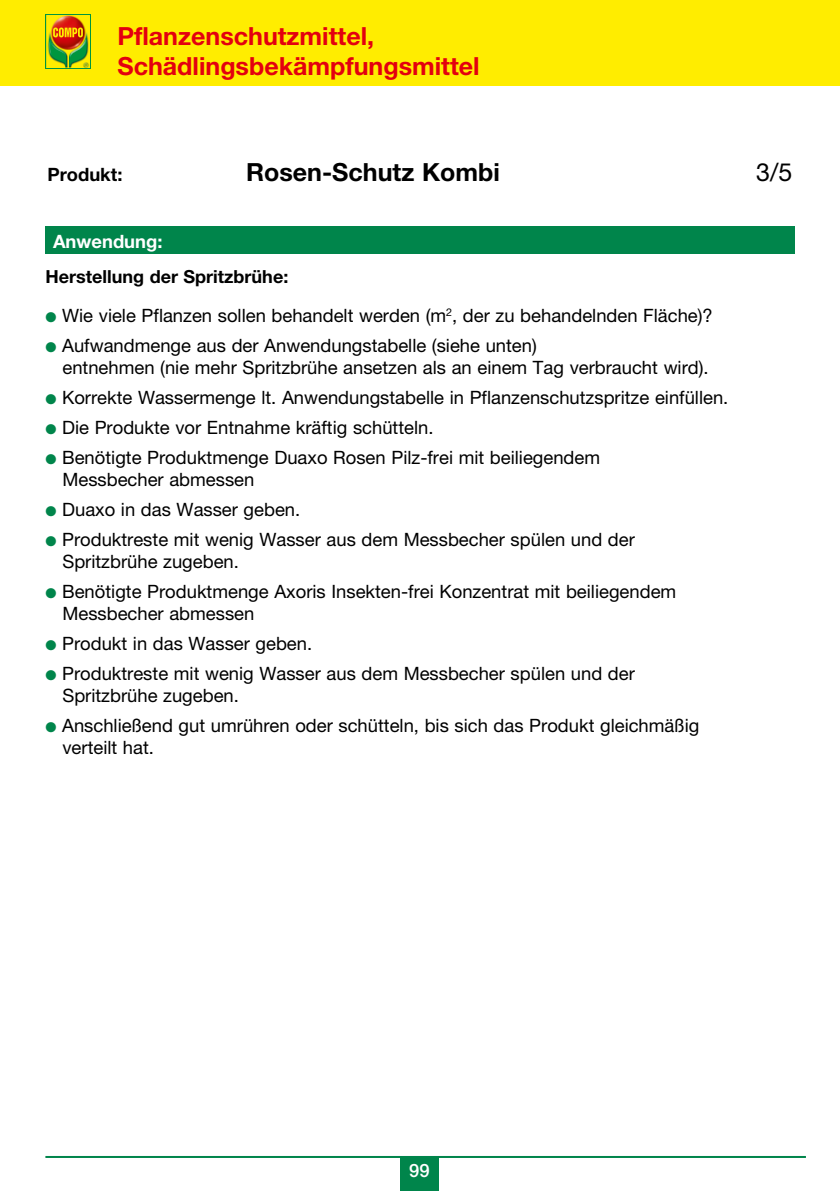
<style>
.page{position:relative;width:840px;height:1191px;background:#fff}
.page>*{position:absolute;margin:0;border:0;box-sizing:border-box;transform-origin:0 0}
.t1{font:700 25px/30px "Helvetica Neue";color:#e3000f}
.t2{font:700 25px "Helvetica Neue";color:#000}
.t3{font:25px "Helvetica Neue";color:#000}
.t4{font:18.4px/22px "Helvetica Neue";color:#000}
.t5{font:700 18.4px "Helvetica Neue";color:#fff}
.t6{font:700 18.4px "Helvetica Neue";color:#000}
.t7{font:500 18.4px "Helvetica Neue";color:#fff}
.t8{font:700 18px "Helvetica Neue";color:#000}
.s1{color:#00854b}
</style>
<div class="page">
<div style="left:0;top:0;width:839px;height:85px;background:#ffed00"></div>
<svg style="left:45px;top:14px;width:45px;height:54px"></svg>
<img style="left:46px;top:15px;width:44px;height:52px">
<svg style="left:53px;top:27px;width:30px;height:10px"></svg>
<div style="left:400px;top:1157px;width:38px;height:34px;background:#00854b"></div>
<hr style="left:45px;top:1156px;width:760px;height:2px;background:#00854b">
<div style="left:45px;top:227px;width:749px;height:27px;background:#00854b"></div>
<h1 class="t1" style="left:117px;top:20px;width:363px">Pflanzenschutzmittel,<br>Schädlingsbekämpfungsmittel</h1>
<p class="t6" style="left:47px;top:163px;width:76px">Produkt:</p>
<h1 class="t2" style="left:246px;top:156px;width:255px">Rosen-Schutz Kombi</h1>
<h1 class="t3" style="left:755px;top:157px;width:38px">3/5</h1>
<p class="t5" style="left:53px;top:230px;width:111px">Anwendung:</p>
<p class="t8" style="left:45px;top:265px;width:244px">Herstellung der Spritzbrühe:</p>
<p class="t4" style="left:45px;top:304px;width:668px"><span class="s1">●</span> Wie viele Pflanzen sollen behandelt werden (m<sup>2</sup>, der zu behandelnden Fläche)?</p>
<p class="t4" style="left:62px;top:334px;width:647px;text-indent:-17px"><span class="s1">●</span> Aufwandmenge aus der Anwendungstabelle (siehe unten)<br>entnehmen (nie mehr Spritzbrühe ansetzen als an einem Tag verbraucht wird).</p>
<p class="t4" style="left:45px;top:386px;width:684px"><span class="s1">●</span> Korrekte Wassermenge lt. Anwendungstabelle in Pflanzenschutzspritze einfüllen.</p>
<p class="t4" style="left:45px;top:416px;width:389px"><span class="s1">●</span> Die Produkte vor Entnahme kräftig schütteln.</p>
<p class="t4" style="left:62px;top:446px;width:539px;text-indent:-17px"><span class="s1">●</span> Benötigte Produktmenge Duaxo Rosen Pilz-frei mit beiliegendem<br>Messbecher abmessen</p>
<p class="t4" style="left:45px;top:498px;width:256px"><span class="s1">●</span> Duaxo in das Wasser geben.</p>
<p class="t4" style="left:62px;top:528px;width:573px;text-indent:-17px"><span class="s1">●</span> Produktreste mit wenig Wasser aus dem Messbecher spülen und der<br>Spritzbrühe zugeben.</p>
<p class="t4" style="left:62px;top:580px;width:615px;text-indent:-17px"><span class="s1">●</span> Benötigte Produktmenge Axoris Insekten-frei Konzentrat mit beiliegendem<br>Messbecher abmessen</p>
<p class="t4" style="left:45px;top:632px;width:268px"><span class="s1">●</span> Produkt in das Wasser geben.</p>
<p class="t4" style="left:62px;top:662px;width:573px;text-indent:-17px"><span class="s1">●</span> Produktreste mit wenig Wasser aus dem Messbecher spülen und der<br>Spritzbrühe zugeben.</p>
<p class="t4" style="left:62px;top:714px;width:638px;text-indent:-17px"><span class="s1">●</span> Anschließend gut umrühren oder schütteln, bis sich das Produkt gleichmäßig verteilt hat.</p>
<p class="t7" style="left:409px;top:1159px;width:22px">99</p>
</div>
